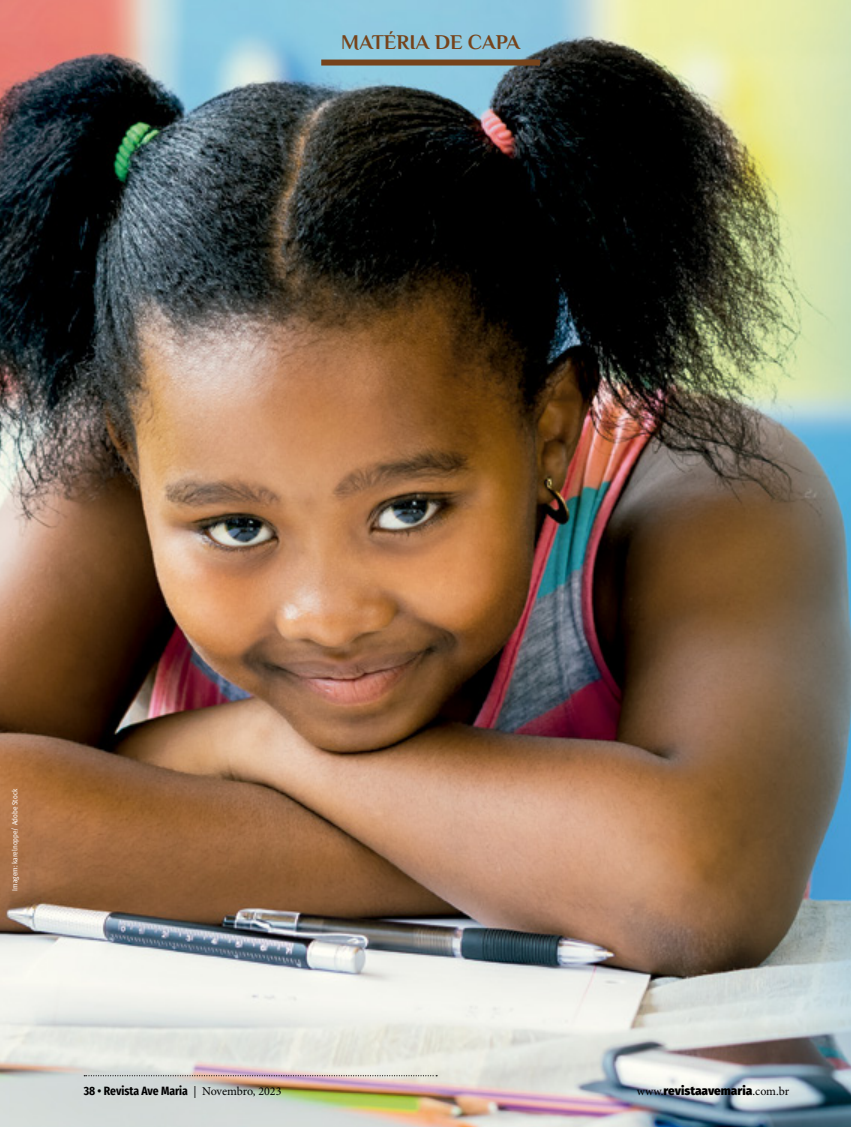
<style>
.page{position:relative;width:851px;height:1127px;background:#fff}
.page>*{position:absolute;margin:0;border:0;box-sizing:border-box;transform-origin:0 0}
.t1{font:700 21px "Philosopher";color:#76431b}
.t2{font:700 12px "Fira Sans Condensed";color:#000}
.t3{font:900 12px "Fira Sans";color:#000}
.t4{font:7.5px "Fira Sans Condensed";color:#fff}
.s1{font-family:"Minion Pro";font-weight:400}
</style>
<div class="page">
<img style="left:0;top:0;width:850px;height:1127px">
<div style="left:321px;top:60px;width:219px;height:6px;background:#76431b"></div>
<svg style="left:84px;top:1075px;width:353px;height:1px"></svg>
<h1 class="t1" style="left:341px;top:31px;width:180px">MATÉRIA DE CAPA</h1>
<p class="t4" style="left:8px;top:890px;width:103px;rotate:-90deg">Imagem: karelnoppe/ Adobe Stock</p>
<p class="t2" style="left:84px;top:1080px;width:199px">38 • Revista Ave Maria <span class="s1">| Novembro, 2023</span></p>
<p class="t3" style="left:636px;top:1080px;width:154px"><span class="s1">www.</span>revistaavemaria<span class="s1">.com.br</span></p>
</div>
